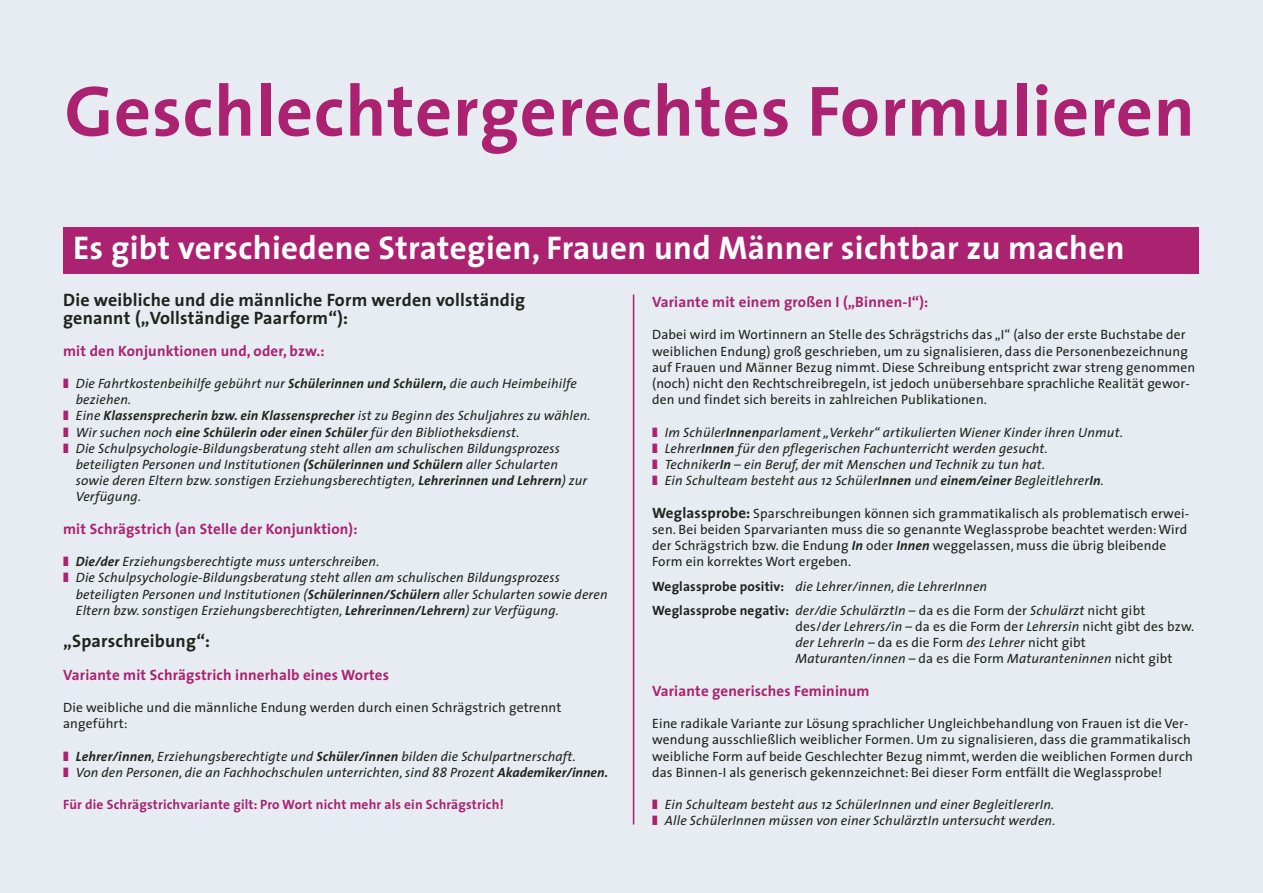
<style>
.page{position:relative;width:1263px;height:893px;background:#fff}
.page>*{position:absolute;margin:0;border:0;box-sizing:border-box;transform-origin:0 0}
.t1{font:700 72px "The Sans";letter-spacing:.01em;color:#aa2270}
.t2{font:700 33px "The Sans";letter-spacing:.01em;color:#fff}
.t3{font:700 18px/18px "The Sans";letter-spacing:.01em;color:#20231e}
.t4{font:700 15px "The Sans";letter-spacing:.01em;color:#aa2270}
.t5{font:italic 13.5px/16.2px "The Sans";letter-spacing:.01em;color:#20231e}
.t6{font:13.5px/16.2px "The Sans";letter-spacing:.01em;color:#20231e}
.t7{font:italic 700 13.5px "The Sans";letter-spacing:.01em;color:#20231e}
.t8{font:700 13.5px "The Sans";letter-spacing:.01em;color:#aa2270}
.s1{color:#aa2270}
.s2{font-weight:700}
.s3{font-weight:400}
.s4{font-weight:700;font-size:15px}
.s5{font-weight:700;font-style:italic}
.s6{font-weight:700;font-style:normal}
.s7{font-style:normal}
.s8{font-style:italic}
</style>
<div class="page">
<div style="left:0;top:0;width:1262px;height:893px;background:#e6ecf1"></div>
<div style="left:63px;top:227px;width:1135px;height:47px;background:#aa2270"></div>
<hr style="left:633px;top:294px;width:1px;height:530px;background:#aa2270">
<h1 class="t1" style="left:65px;top:75px;width:1132px">Geschlechtergerechtes Formulieren</h1>
<h2 class="t2" style="left:73px;top:231px;width:1053px">Es gibt verschiedene Strategien, Frauen und Männer sichtbar zu machen</h2>
<h3 class="t3" style="left:63px;top:292px;width:464px">Die weibliche und die männliche Form werden vollständig genannt („Vollständige Paarform“):</h3>
<p class="t4" style="left:63px;top:343px;width:263px">mit den Konjunktionen und, oder, bzw.:</p>
<p class="t5" style="left:63px;top:377px;width:515px"><span class="s1">❚</span> Die Fahrtkostenbeihilfe gebührt nur <span class="s2">Schülerinnen und Schülern,</span> die auch Heimbeihilfe</p>
<p class="t5" style="left:76px;top:393px;width:57px">beziehen.</p>
<p class="t7" style="left:63px;top:409px;width:529px"><span class="s1">❚</span> <span class="s3">Eine</span> Klassensprecherin bzw. ein Klassensprecher <span class="s3">ist zu Beginn des Schuljahres zu wählen.</span></p>
<p class="t5" style="left:63px;top:425px;width:458px"><span class="s1">❚</span> Wir suchen noch <span class="s2">eine Schülerin oder einen Schüler</span> für den Bibliotheksdienst.</p>
<p class="t5" style="left:63px;top:441px;width:498px"><span class="s1">❚</span> Die Schulpsychologie-Bildungsberatung steht allen am schulischen Bildungsprozess</p>
<p class="t5" style="left:76px;top:458px;width:484px">beteiligten Personen und Institutionen <span class="s2">(Schülerinnen und Schülern</span> aller Schularten</p>
<p class="t5" style="left:76px;top:474px;width:513px">sowie deren Eltern bzw. sonstigen Erziehungsberechtigten, <span class="s2">Lehrerinnen und Lehrern</span>) zur</p>
<p class="t5" style="left:76px;top:490px;width:67px">Verfügung.</p>
<p class="t4" style="left:63px;top:521px;width:296px">mit Schrägstrich (an Stelle der Konjunktion):</p>
<p class="t5" style="left:63px;top:555px;width:318px"><span class="s1">❚</span> <span class="s2">Die/der</span> Erziehungsberechtigte muss unterschreiben.</p>
<p class="t5" style="left:63px;top:571px;width:498px"><span class="s1">❚</span> Die Schulpsychologie-Bildungsberatung steht allen am schulischen Bildungsprozess</p>
<p class="t5" style="left:76px;top:587px;width:533px">beteiligten Personen und Institutionen (<span class="s2">Schülerinnen/Schülern</span> aller Schularten sowie deren</p>
<p class="t5" style="left:76px;top:603px;width:485px">Eltern bzw. sonstigen Erziehungsberechtigten, <span class="s2">Lehrerinnen/Lehrern</span>) zur Verfügung.</p>
<h3 class="t3" style="left:63px;top:633px;width:149px">„Sparschreibung“:</h3>
<p class="t4" style="left:63px;top:667px;width:327px">Variante mit Schrägstrich innerhalb eines Wortes</p>
<p class="t6" style="left:63px;top:701px;width:500px">Die weibliche und die männliche Endung werden durch einen Schrägstrich getrennt angeführt:</p>
<p class="t5" style="left:63px;top:749px;width:546px"><span class="s1">❚</span> <span class="s2">Lehrer/innen</span>, Erziehungsberechtigte und <span class="s2">Schüler/innen</span> bilden die Schulpartnerschaft.<br><span class="s1">❚</span> Von den Personen, die an Fachhochschulen unterrichten, sind 88 Prozent <span class="s2">Akademiker/innen.</span></p>
<p class="t8" style="left:63px;top:798px;width:442px">Für die Schrägstrichvariante gilt: Pro Wort nicht mehr als ein Schrägstrich!</p>
<p class="t4" style="left:652px;top:294px;width:278px">Variante mit einem großen I („Binnen-I“):</p>
<p class="t6" style="left:652px;top:328px;width:545px">Dabei wird im Wortinnern an Stelle des Schrägstrichs das „I“ (also der erste Buchstabe der weiblichen Endung) groß geschrieben, um zu signalisieren, dass die Personenbezeichnung auf Frauen und Männer Bezug nimmt. Diese Schreibung entspricht zwar streng genommen (noch) nicht den Rechtschreibregeln, ist jedoch unübersehbare sprachliche Realität gewor&shy;den und findet sich bereits in zahlreichen Publikationen.</p>
<p class="t5" style="left:652px;top:425px;width:472px"><span class="s1">❚</span> Im Schüler<span class="s2">Innen</span>parlament „Verkehr“ artikulierten Wiener Kinder ihren Unmut. <span class="s1">❚</span> Lehrer<span class="s2">Innen</span> für den pflegerischen Fachunterricht werden gesucht.<br><span class="s1">❚</span> Techniker<span class="s2">In</span> – ein Beruf, der mit Menschen und Technik zu tun hat.<br><span class="s1">❚</span> Ein Schulteam besteht aus 12 Schüler<span class="s2">Innen</span> und <span class="s2">einem/einer</span> Begleitlehrer<span class="s2">In</span>.</p>
<p class="t6" style="left:652px;top:506px;width:539px"><span class="s4">Weglassprobe:</span> Sparschreibungen können sich grammatikalisch als problematisch erwei&shy;sen. Bei beiden Sparvarianten muss die so genannte Weglassprobe beachtet werden: Wird der Schrägstrich bzw. die Endung <span class="s5">In</span> oder <span class="s5">Innen</span> weggelassen, muss die übrig bleibende Form ein korrektes Wort ergeben.</p>
<p class="t5" style="left:652px;top:575px;width:495px;line-height:24.3px"><span class="s6">Weglassprobe positiv:</span> die Lehrer/innen, die LehrerInnen<br><span class="s6">Weglassprobe negativ:</span> der/die SchulärztIn <span class="s7">– da es die Form der</span> Schulärzt <span class="s7">nicht gibt</span></p>
<p class="t6" style="left:795px;top:620px;width:400px">des/<span class="s8">der Lehrers/in</span> – da es die Form der <span class="s8">Lehrersin</span> nicht gibt des bzw. <span class="s8">der LehrerIn</span> – da es die Form <span class="s8">des Lehrer</span> nicht gibt<br><span class="s8">Maturanten/innen</span> – da es die Form <span class="s8">Maturanteninnen</span> nicht gibt</p>
<p class="t4" style="left:652px;top:683px;width:219px">Variante generisches Femininum</p>
<p class="t6" style="left:652px;top:717px;width:542px">Eine radikale Variante zur Lösung sprachlicher Ungleichbehandlung von Frauen ist die Ver&shy;wendung ausschließlich weiblicher Formen. Um zu signalisieren, dass die grammatikalisch weibliche Form auf beide Geschlechter Bezug nimmt, werden die weiblichen Formen durch das Binnen-I als generisch gekennzeichnet: Bei dieser Form entfällt die Weglassprobe!</p>
<p class="t5" style="left:652px;top:798px;width:405px"><span class="s1">❚</span> Ein Schulteam besteht aus 12 SchülerInnen und einer BegleitlererIn. <span class="s1">❚</span> Alle SchülerInnen müssen von einer SchulärztIn untersucht werden.</p>
</div>
